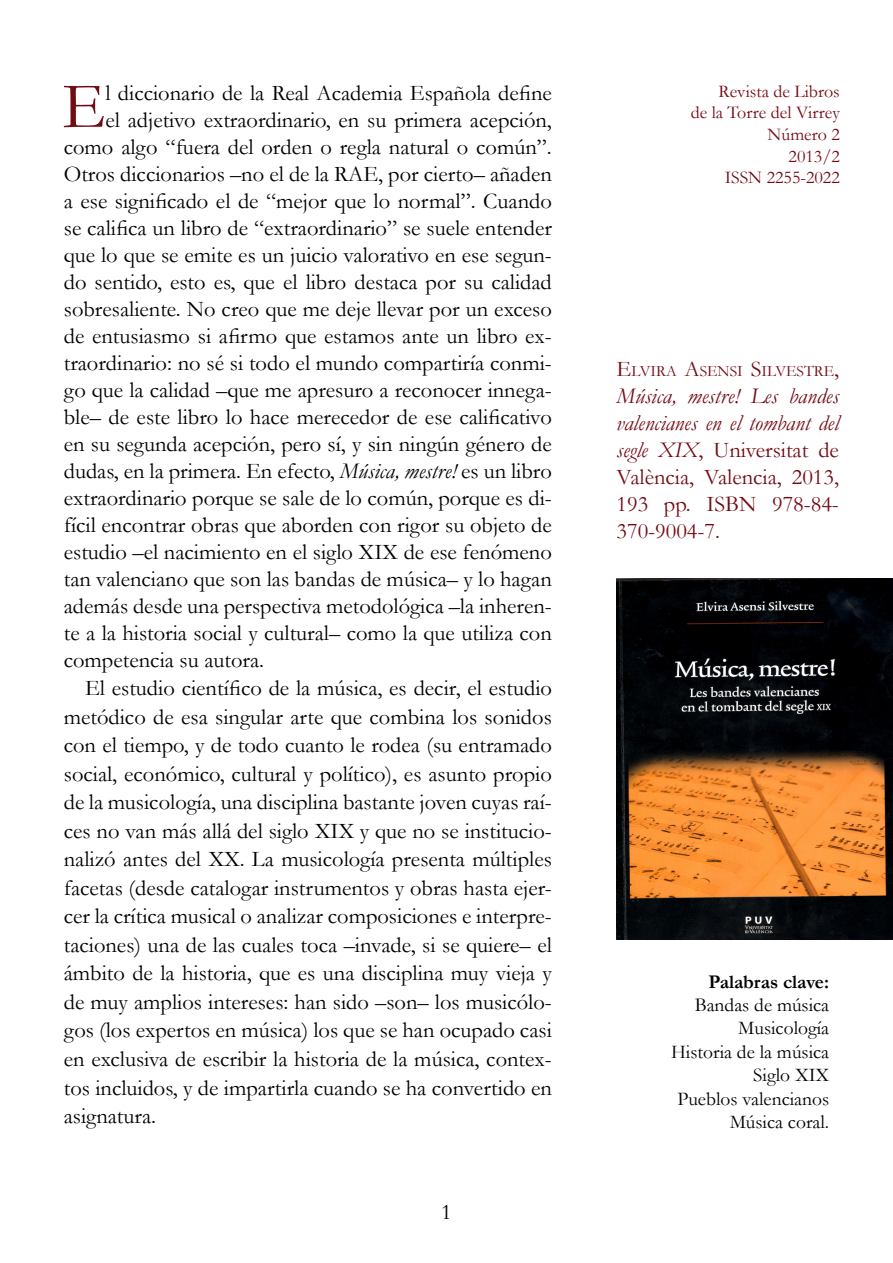
<style>
.page{position:relative;width:893px;height:1263px;background:#fff}
.page>*{position:absolute;margin:0;border:0;box-sizing:border-box;transform-origin:0 0}
.t1{font:65.85px "Garamond";color:#730b14}
.t2{font:22.5px "Garamond";color:#000}
.t3{font:22.5px/27px "Garamond";color:#730b14;text-align:justify}
.t4{font:19.5px/23.4px "Garamond";color:#000;text-align:right}
.t5{font:700 19.5px "Garamond";color:#000}
.t6{font:18px/21.6px "Garamond";color:#730b14;text-align:right}
.t7{font:15.75px "Garamond";color:#730b14}
.s1{font-style:italic}
.s2{font-style:inherit}
.s3{font-size:22.5px}
</style>
<div class="page">
<img style="left:617px;top:578px;width:276px;height:362px">
<h1 class="t1" style="left:62px;top:67px;width:45px">E</h1>
<p class="t2" style="left:105px;top:79px;width:448px">l diccionario de la Real Academia Española define</p>
<p class="t2" style="left:105px;top:106px;width:448px">el adjetivo extraordinario, en su primera acepción,</p>
<p class="t2" style="left:64px;top:133px;width:490px">como algo “fuera del orden o regla natural o común”.</p>
<p class="t2" style="left:64px;top:160px;width:490px">Otros diccionarios –no el de la RAE, por cierto– añaden</p>
<p class="t2" style="left:64px;top:187px;width:490px">a ese significado el de “mejor que lo normal”. Cuando</p>
<p class="t2" style="left:64px;top:214px;width:490px">se califica un libro de “extraordinario” se suele entender</p>
<p class="t2" style="left:64px;top:241px;width:490px">que lo que se emite es un juicio valorativo en ese segun-</p>
<p class="t2" style="left:64px;top:268px;width:490px">do sentido, esto es, que el libro destaca por su calidad</p>
<p class="t2" style="left:64px;top:295px;width:490px">sobresaliente. No creo que me deje llevar por un exceso</p>
<p class="t2" style="left:64px;top:322px;width:490px">de entusiasmo si afirmo que estamos ante un libro ex-</p>
<p class="t2" style="left:64px;top:349px;width:490px">traordinario: no sé si todo el mundo compartiría conmi-</p>
<p class="t2" style="left:64px;top:376px;width:490px">go que la calidad –que me apresuro a reconocer innega-</p>
<p class="t2" style="left:64px;top:403px;width:490px">ble– de este libro lo hace merecedor de ese calificativo</p>
<p class="t2" style="left:64px;top:430px;width:490px">en su segunda acepción, pero sí, y sin ningún género de</p>
<p class="t2" style="left:64px;top:457px;width:490px">dudas, en la primera. En efecto, <span class="s1">Música, mestre!</span> es un libro</p>
<p class="t2" style="left:64px;top:484px;width:490px">extraordinario porque se sale de lo común, porque es di-</p>
<p class="t2" style="left:64px;top:511px;width:490px">fícil encontrar obras que aborden con rigor su objeto de</p>
<p class="t2" style="left:64px;top:538px;width:490px">estudio –el nacimiento en el siglo XIX de ese fenómeno</p>
<p class="t2" style="left:64px;top:565px;width:490px">tan valenciano que son las bandas de música– y lo hagan</p>
<p class="t2" style="left:64px;top:592px;width:490px">además desde una perspectiva metodológica –la inheren-</p>
<p class="t2" style="left:64px;top:619px;width:490px">te a la historia social y cultural– como la que utiliza con</p>
<p class="t2" style="left:64px;top:646px;width:202px">competencia su autora.</p>
<p class="t2" style="left:85px;top:675px;width:468px">El estudio científico de la música, es decir, el estudio</p>
<p class="t2" style="left:64px;top:703px;width:490px">metódico de esa singular arte que combina los sonidos</p>
<p class="t2" style="left:64px;top:732px;width:490px">con el tiempo, y de todo cuanto le rodea (su entramado</p>
<p class="t2" style="left:64px;top:760px;width:490px">social, económico, cultural y político), es asunto propio</p>
<p class="t2" style="left:64px;top:789px;width:490px">de la musicología, una disciplina bastante joven cuyas raí-</p>
<p class="t2" style="left:64px;top:817px;width:490px">ces no van más allá del siglo XIX y que no se institucio-</p>
<p class="t2" style="left:64px;top:846px;width:490px">nalizó antes del XX. La musicología presenta múltiples</p>
<p class="t2" style="left:64px;top:874px;width:490px">facetas (desde catalogar instrumentos y obras hasta ejer-</p>
<p class="t2" style="left:64px;top:903px;width:490px">cer la crítica musical o analizar composiciones e interpre-</p>
<p class="t2" style="left:64px;top:931px;width:490px">taciones) una de las cuales toca –invade, si se quiere– el</p>
<p class="t2" style="left:64px;top:960px;width:490px">ámbito de la historia, que es una disciplina muy vieja y</p>
<p class="t2" style="left:64px;top:988px;width:490px">de muy amplios intereses: han sido –son– los musicólo-</p>
<p class="t2" style="left:64px;top:1017px;width:490px">gos (los expertos en música) los que se han ocupado casi</p>
<p class="t2" style="left:64px;top:1045px;width:490px">en exclusiva de escribir la historia de la música, contex-</p>
<p class="t2" style="left:64px;top:1074px;width:490px">tos incluidos, y de impartirla cuando se ha convertido en</p>
<p class="t2" style="left:64px;top:1102px;width:94px">asignatura.</p>
<p class="t2" style="left:441px;top:1198px;width:12px">1</p>
<p class="t6" style="left:691px;top:80px;width:151px"><span class="s2">R</span>evista de Libros<br>de la Torre del Virrey<br>Número 2<br>2013/2<br>ISSN 2255-2022</p>
<p class="t7" style="left:617px;top:362px;width:224px"><span class="s3">E</span>LVIRA <span class="s3">A</span>SENSI <span class="s3">S</span>ILVESTRE <span class="s3">,</span></p>
<p class="t3" style="left:617px;top:382px;width:224px"><span class="s1">Música, mestre! Les bandes valencianes en el tombant del segle XIX</span>, Universitat de València, Valencia, 2013, 193 pp. ISBN 978-84- 370-9004-7.</p>
<p class="t5" style="left:708px;top:970px;width:122px">Palabras clave:</p>
<p class="t4" style="left:671px;top:993px;width:160px">Bandas de música<br>Musicología<br>Historia de la música<br>Siglo XIX<br>Pueblos valencianos<br>Música coral.</p>
</div>
